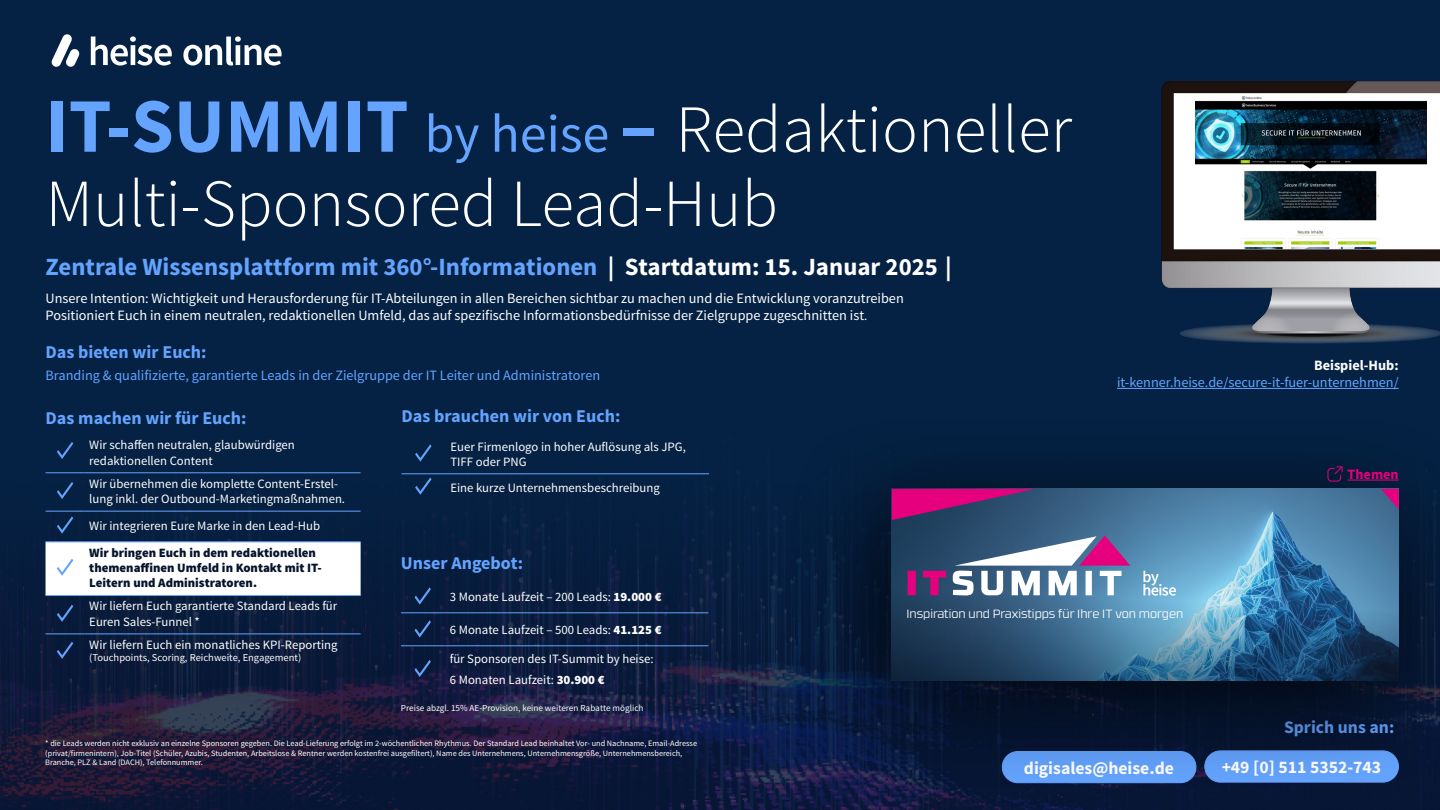
<style>
.page{position:relative;width:1440px;height:810px;background:#fff}
.page>*{position:absolute;margin:0;border:0;box-sizing:border-box;transform-origin:0 0}
.t1{font:300 67.28px/74.2px "Source Sans Pro";color:#fff}
.t2{font:700 24.75px "Source Sans Pro";color:#64a4ff}
.t3{font:700 18px "Source Sans Pro";color:#64a4ff}
.t4{font:700 17.62px "Source Sans Pro";color:#fff}
.t5{font:700 17.62px "Source Sans Pro";color:#64a4ff}
.t6{font:14.25px/17.1px "Source Sans Pro";color:#fff}
.t7{font:14.25px "Source Sans Pro";color:#64a4ff}
.t8{font:700 14.25px "Source Sans Pro";color:#fff}
.t9{font:700 14.25px "Source Sans Pro";color:#e6007d}
.t10{font:12.75px/15.3px "Source Sans Pro";color:#fff}
.t11{font:900 12.75px/15.3px "Source Sans Pro";color:#05142b}
.t12{font:300 11.93px "RB No 3.1";color:#fff}
.t13{font:10.5px "Source Sans Pro";color:#fff}
.t14{font:9.15px "Source Sans Pro";color:#fff}
.t15{font:8.25px/9.9px "Source Sans Pro";color:#fff}
.s1{font-weight:700;font-size:77.03px;color:#64a4ff}
.s2{font-weight:400;font-size:54px;color:#64a4ff}
.s3{color:#fff}
.s4{font-size:12.75px}
.s5{font-weight:900}
</style>
<div class="page">
<img style="left:0;top:0;width:1440px;height:810px">
<svg style="left:51px;top:34px;width:29px;height:33px"></svg>
<svg style="left:91px;top:36px;width:81px;height:30px"></svg>
<svg style="left:183px;top:36px;width:99px;height:30px"></svg>
<img style="left:1160px;top:81px;width:280px;height:263px">
<hr style="left:1117px;top:388px;width:282px;height:1px;background:#64a4ff">
<hr style="left:46px;top:472px;width:39px;height:1px;background:#64a4ff">
<hr style="left:85px;top:472px;width:276px;height:1px;background:#64a4ff">
<hr style="left:46px;top:511px;width:39px;height:1px;background:#64a4ff">
<hr style="left:85px;top:511px;width:276px;height:1px;background:#64a4ff">
<hr style="left:46px;top:634px;width:39px;height:1px;background:#64a4ff">
<hr style="left:85px;top:634px;width:276px;height:1px;background:#64a4ff">
<svg style="left:57px;top:442px;width:16px;height:17px"></svg>
<svg style="left:57px;top:482px;width:16px;height:17px"></svg>
<svg style="left:57px;top:516px;width:16px;height:18px"></svg>
<svg style="left:46px;top:542px;width:315px;height:54px"></svg>
<svg style="left:57px;top:605px;width:16px;height:17px"></svg>
<svg style="left:57px;top:642px;width:16px;height:17px"></svg>
<hr style="left:402px;top:473px;width:43px;height:1px;background:#64a4ff">
<hr style="left:445px;top:473px;width:264px;height:1px;background:#64a4ff">
<svg style="left:415px;top:444px;width:17px;height:18px"></svg>
<svg style="left:415px;top:478px;width:17px;height:17px"></svg>
<hr style="left:401px;top:612px;width:44px;height:1px;background:#64a4ff">
<hr style="left:445px;top:612px;width:263px;height:1px;background:#64a4ff">
<hr style="left:401px;top:645px;width:44px;height:1px;background:#64a4ff">
<hr style="left:445px;top:645px;width:263px;height:1px;background:#64a4ff">
<svg style="left:415px;top:587px;width:16px;height:18px"></svg>
<svg style="left:415px;top:620px;width:16px;height:18px"></svg>
<svg style="left:415px;top:660px;width:16px;height:17px"></svg>
<div style="left:784px;top:413px;width:656px;height:378px;background:#000;opacity:.75"></div>
<img style="left:892px;top:489px;width:507px;height:87px">
<img style="left:892px;top:576px;width:507px;height:105px">
<svg style="left:953px;top:535px;width:177px;height:61px"></svg>
<svg style="left:908px;top:571px;width:38px;height:24px"></svg>
<svg style="left:1143px;top:571px;width:33px;height:25px"></svg>
<svg style="left:892px;top:489px;width:143px;height:31px;background:#872573"></svg>
<svg style="left:1381px;top:489px;width:18px;height:20px"></svg>
<img style="left:1196px;top:96px;width:230px;height:152px">
<hr style="left:1348px;top:480px;width:51px;height:1px;background:#e6007d">
<svg style="left:1327px;top:465px;width:17px;height:17px"></svg>
<h1 class="t1" style="left:46px;top:93px;width:1028px"><span class="s1">IT-SUMMIT</span> <span class="s2">by heise</span> <span class="s1">–</span> Redaktioneller<br>Multi-Sponsored Lead-Hub</h1>
<h2 class="t2" style="left:46px;top:251px;width:908px">Zentrale Wissensplattform mit 360°-Informationen <span class="s3">| Startdatum: 15. Januar 2025 |</span></h2>
<p class="t6" style="left:46px;top:290px;width:860px">Unsere Intention: Wichtigkeit und Herausforderung für IT-Abteilungen in allen Bereichen sichtbar zu machen und die Entwicklung voranzutreiben<br>Positioniert Euch in einem neutralen, redaktionellen Umfeld, das auf spezifische Informationsbedürfnisse der Zielgruppe zugeschnitten ist<span class="s4">.</span></p>
<h3 class="t3" style="left:46px;top:341px;width:163px">Das bieten wir Euch:</h3>
<p class="t7" style="left:46px;top:366px;width:556px">Branding &amp; qualifizierte, garantierte Leads in der Zielgruppe der IT Leiter und Administratoren</p>
<p class="t8" style="left:1314px;top:356px;width:86px">Beispiel-Hub:</p>
<p class="t7" style="left:1117px;top:373px;width:283px">it-kenner.heise.de/secure-it-fuer-unternehmen/</p>
<h3 class="t3" style="left:46px;top:406px;width:203px">Das machen wir für Euch:</h3>
<p class="t10" style="left:89px;top:438px;width:207px">Wir schaffen neutralen, glaubwürdigen redaktionellen Content</p>
<p class="t10" style="left:89px;top:476px;width:257px">Wir übernehmen die komplette Content-Erstel&shy;lung inkl. der Outbound-Marketingmaßnahmen.</p>
<p class="t10" style="left:89px;top:518px;width:232px">Wir integrieren Eure Marke in den Lead-Hub</p>
<p class="t11" style="left:89px;top:545px;width:234px">Wir bringen Euch in dem redaktionellen themenaffinen Umfeld in Kontakt mit IT-<br>Leitern und Administratoren.</p>
<p class="t10" style="left:89px;top:599px;width:249px">Wir liefern Euch garantierte Standard Leads für<br>Euren Sales-Funnel *</p>
<p class="t10" style="left:89px;top:637px;width:250px">Wir liefern Euch ein monatliches KPI-Reporting</p>
<p class="t13" style="left:89px;top:651px;width:213px">(Touchpoints, Scoring, Reichweite, Engagement)</p>
<h3 class="t3" style="left:402px;top:405px;width:220px">Das brauchen wir von Euch:</h3>
<p class="t10" style="left:450px;top:439px;width:237px">Euer Firmenlogo in hoher Auflösung als JPG,<br>TIFF oder PNG</p>
<p class="t10" style="left:450px;top:480px;width:211px">Eine kurze Unternehmensbeschreibung</p>
<h3 class="t3" style="left:401px;top:551px;width:124px">Unser Angebot:</h3>
<p class="t10" style="left:450px;top:589px;width:213px">3 Monate Laufzeit – 200 Leads: <span class="s5">19.000 €</span></p>
<p class="t10" style="left:450px;top:622px;width:213px">6 Monate Laufzeit – 500 Leads: <span class="s5">41.125 €</span></p>
<p class="t10" style="left:450px;top:648px;width:205px;line-height:20.8px">für Sponsoren des IT-Summit by heise:<br>6 Monaten Laufzeit: <span class="s5">30.900 €</span></p>
<p class="t14" style="left:401px;top:702px;width:244px">Preise abzgl. 15% AE-Provision, keine weiteren Rabatte möglich</p>
<p class="t15" style="left:45px;top:738px;width:653px">* die Leads werden nicht exklusiv an einzelne Sponsoren gegeben. Die Lead-Lieferung erfolgt im 2-wöchentlichen Rhythmus. Der Standard Lead beinhaltet Vor- und Nachname, Email-Adresse (privat/firmenintern), Job-Titel (Schüler, Azubis, Studenten, Arbeitslose &amp; Rentner werden kostenfrei ausgefiltert), Name des Unternehmens, Unternehmensgröße, Unternehmensbereich,<br>Branche, PLZ &amp; Land (DACH), Telefonnummer.</p>
<p class="t12" style="left:907px;top:605px;width:278px">Inspiration und Praxistipps für Ihre IT von morgen</p>
<p class="t9" style="left:1348px;top:465px;width:53px">Themen</p>
<h3 class="t5" style="left:1284px;top:716px;width:112px">Sprich uns an:</h3>
<h3 class="t4" style="left:1024px;top:757px;width:152px">digisales@heise.de</h3>
<h3 class="t4" style="left:1222px;top:756px;width:161px">+49 [0] 511 5352-743</h3>
</div>
